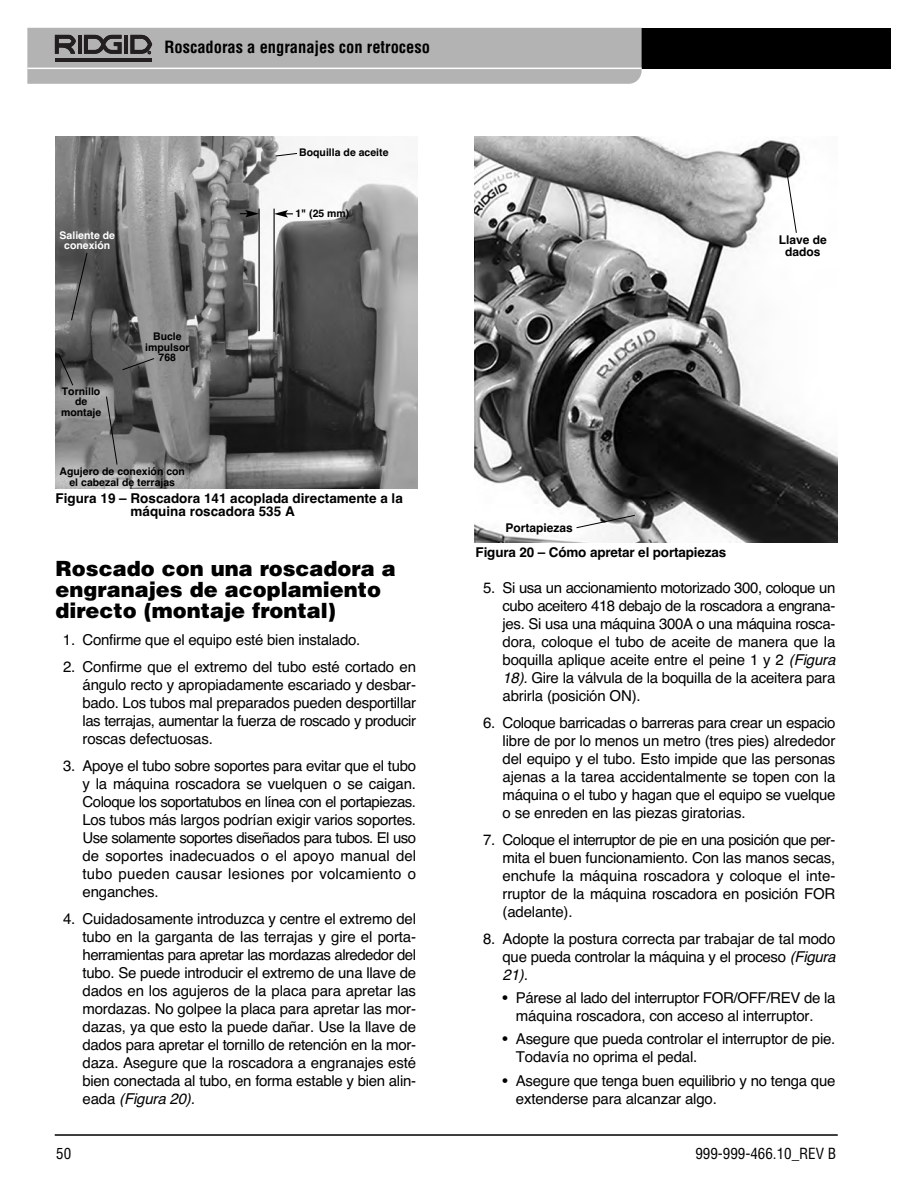
<style>
.page{position:relative;width:918px;height:1188px;background:#fff}
.page>*{position:absolute;margin:0;border:0;box-sizing:border-box;transform-origin:0 0}
.t1{font:900 21px/21px "Helvetica LT Std";color:#000}
.t2{font:700 condensed 16.5px "Helvetica LT Std";color:#000}
.t3{font:15px/18px "Helvetica";letter-spacing:-.015em;color:#000;text-align:justify}
.t4{font:condensed 15px "Helvetica LT Std";color:#000}
.t5{font:700 13.5px/13.5px "Helvetica";color:#000}
.t6{font:700 12px/12px "Helvetica";color:#000;text-align:center}
.t7{font:700 10.5px/10.5px "Helvetica";color:#000;text-align:center}
.t8{font:700 10.5px/10.5px "Helvetica";color:#fff;text-align:center}
.s1{font-family:"Helvetica LT Std"}
.s2{font-style:italic}
</style>
<div class="page">
<hr style="left:55px;top:1134px;width:783px;height:2px;background:#000">
<div style="left:463px;top:28px;width:428px;height:41px;background:#000"></div>
<svg style="left:27px;top:28px;width:615px;height:56px;background:#afafaf"></svg>
<img style="left:56px;top:136px;width:362px;height:352px">
<svg style="left:275px;top:153px;width:23px;height:4px"></svg>
<svg style="left:106px;top:396px;width:12px;height:69px"></svg>
<svg style="left:122px;top:358px;width:33px;height:13px"></svg>
<svg style="left:71px;top:252px;width:17px;height:69px"></svg>
<svg style="left:58px;top:354px;width:16px;height:32px"></svg>
<hr style="left:259px;top:209px;width:1px;height:122px;background:#000">
<hr style="left:274px;top:209px;width:1px;height:123px;background:#000">
<svg style="left:274px;top:210px;width:19px;height:8px"></svg>
<svg style="left:240px;top:210px;width:19px;height:7px"></svg>
<img style="left:474px;top:137px;width:364px;height:405px">
<svg style="left:786px;top:168px;width:11px;height:66px"></svg>
<svg style="left:576px;top:514px;width:60px;height:15px"></svg>
<p class="t2" style="left:164px;top:41px;width:267px">Roscadoras a engranajes con retroceso</p>
<p class="t7" style="left:299px;top:148px;width:91px">Boquilla de aceite</p>
<p class="t8" style="left:60px;top:230px;width:57px">Saliente de conexión</p>
<p class="t7" style="left:61px;top:386px;width:42px">Tornillo de montaje</p>
<p class="t7" style="left:145px;top:332px;width:46px">Bucle impulsor<br>768</p>
<p class="t7" style="left:60px;top:466px;width:127px">Agujero de conexión con el cabezal de terrajas</p>
<p class="t7" style="left:295px;top:208px;width:55px">1" (25 mm)</p>
<p class="t5" style="left:130px;top:491px;width:274px;text-indent:-75px">Figura 19 – Roscadora 141 acoplada directamente a la máquina roscadora 535 A</p>
<h1 class="t1" style="left:56px;top:560px;width:342px">Roscado con una roscadora a engranajes de acoplamiento directo (montaje frontal)</h1>
<p class="t3" style="left:63px;top:631px;width:299px">1<span class="s1">.</span> Confirme que el equipo esté bien instalado.</p>
<p class="t3" style="left:83px;top:658px;width:335px;text-indent:-20px">2<span class="s1">.</span> Confirme que el extremo del tubo esté cortado en ángulo recto y apropiadamente escariado y desbar&shy;bado. Los tubos mal preparados pueden desportillar las terrajas, aumentar la fuerza de roscado y producir roscas defectuosas.</p>
<p class="t3" style="left:83px;top:757px;width:335px;text-indent:-20px">3<span class="s1">.</span> Apoye el tubo sobre soportes para evitar que el tubo y la máquina roscadora se vuelquen o se caigan.<br>Coloque los soportatubos en línea con el portapiezas.<br>Los tubos más largos podrían exigir varios soportes.<br>Use solamente soportes diseñados para tubos. El uso de soportes inadecuados o el apoyo manual del tubo pueden causar lesiones por volcamiento o enganches.</p>
<p class="t3" style="left:83px;top:910px;width:335px;text-indent:-20px">4<span class="s1">.</span> Cuidadosamente introduzca y centre el extremo del tubo en la garganta de las terrajas y gire el porta&shy;herramientas para apretar las mordazas alrededor del tubo. Se puede introducir el extremo de una llave de dados en los agujeros de la placa para apretar las mordazas. No golpee la placa para apretar las mor&shy;dazas, ya que esto la puede dañar. Use la llave de dados para apretar el tornillo de retención en la mor&shy;daza. Asegure que la roscadora a engranajes esté bien conectada al tubo, en forma estable y bien alin&shy;eada <span class="s2">(Figura 20).</span></p>
<p class="t6" style="left:505px;top:522px;width:69px">Portapiezas</p>
<p class="t6" style="left:779px;top:234px;width:50px">Llave de dados</p>
<p class="t5" style="left:476px;top:545px;width:252px">Figura 20 – Cómo apretar el portapiezas</p>
<p class="t3" style="left:503px;top:578px;width:334px;text-indent:-20px">5<span class="s1">.</span> Si usa un accionamiento motorizado 300, coloque un cubo aceitero 418 debajo de la roscadora a engrana&shy;jes. Si usa una máquina 300A o una máquina rosca - dora, coloque el tubo de aceite de manera que la boquilla aplique aceite entre el peine 1 y 2 <span class="s2">(Figura 18).</span> Gire la válvula de la boquilla de la aceitera para abrirla (posición ON).</p>
<p class="t3" style="left:503px;top:713px;width:334px;text-indent:-20px">6<span class="s1">.</span> Coloque barricadas o barreras para crear un espacio libre de por lo menos un metro (tres pies) alrededor del equipo y el tubo. Esto impide que las personas ajenas a la tarea accidentalmente se topen con la máquina o el tubo y hagan que el equipo se vuelque o se enreden en las piezas giratorias.</p>
<p class="t3" style="left:503px;top:830px;width:334px;text-indent:-20px">7<span class="s1">.</span> Coloque el interruptor de pie en una posición que per&shy;mita el buen funcionamiento. Con las manos secas, enchufe la máquina roscadora y coloque el inte - rruptor de la máquina roscadora en posición FOR (adelante).</p>
<p class="t3" style="left:503px;top:929px;width:334px;text-indent:-20px">8<span class="s1">.</span> Adopte la postura correcta par trabajar de tal modo que pueda controlar la máquina y el proceso <span class="s2">(Figura 21).</span></p>
<p class="t3" style="left:503px;top:989px;width:334px;text-align:center"><span class="s1">•</span> Párese al lado del interruptor FOR/OFF/REV de la máquina roscadora, con acceso al interruptor.</p>
<p class="t3" style="left:516px;top:1030px;width:321px;text-indent:-13px"><span class="s1">•</span> Asegure que pueda controlar el interruptor de pie.<br>Todavía no oprima el pedal.</p>
<p class="t3" style="left:516px;top:1072px;width:321px;text-indent:-13px"><span class="s1">•</span> Asegure que tenga buen equilibrio y no tenga que extenderse para alcanzar algo.</p>
<p class="t4" style="left:56px;top:1147px;width:16px">50</p>
<p class="t4" style="left:695px;top:1147px;width:142px">999-999-466.10_REV B</p>
</div>
